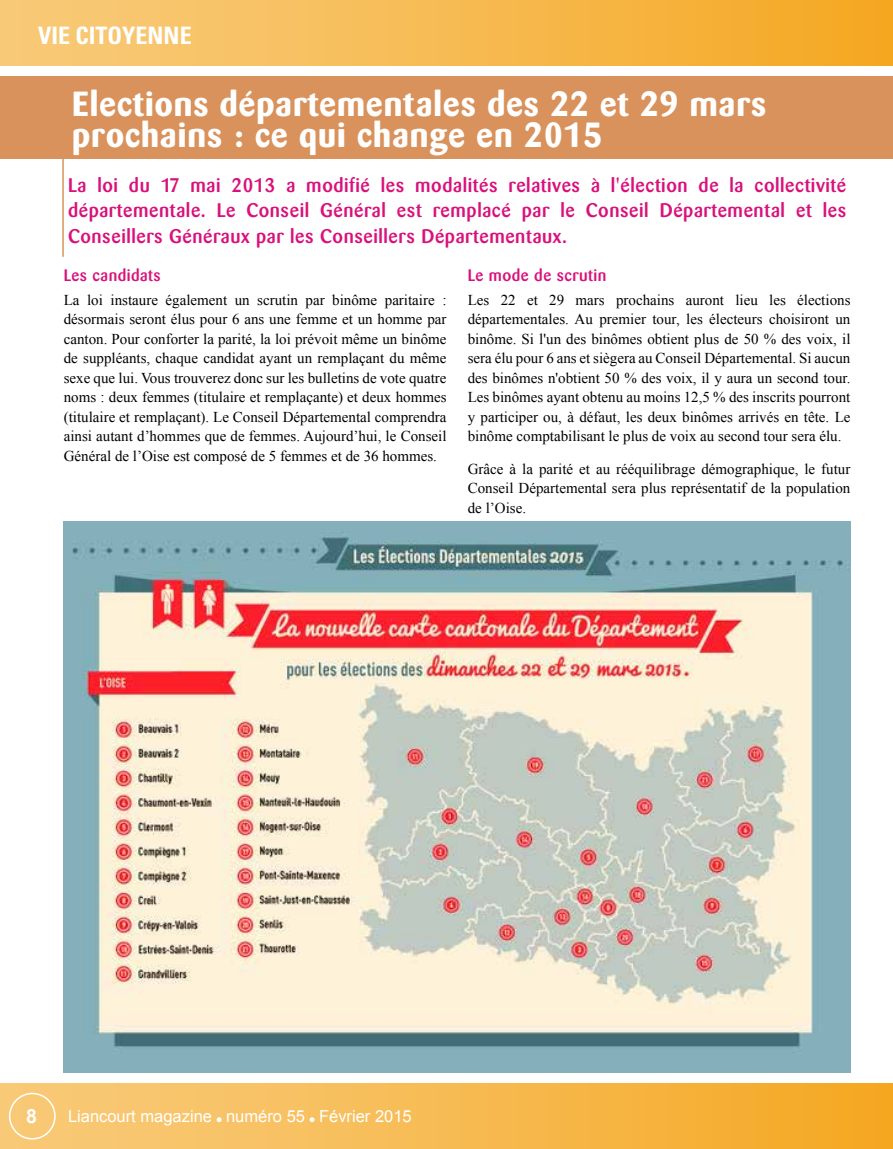
<style>
.page{position:relative;width:893px;height:1149px;background:#fff}
.page>*{position:absolute;margin:0;border:0;box-sizing:border-box;transform-origin:0 0}
.t1{font:700 34.5px/31.5px "Barmeno";letter-spacing:.03em;color:#fff}
.t2{font:700 condensed 24px "Univers";color:#fff}
.t3{font:500 19.5px/25.5px "Barmeno";letter-spacing:.03em;color:#d9117b;text-align:justify}
.t4{font:700 19.5px "Arial";color:#fff}
.t5{font:16.5px "Arial";color:#fff}
.t6{font:500 16.5px "Barmeno";letter-spacing:.03em;color:#d9117b}
.t7{font:15px/19.5px "Times New Roman";color:#000;text-align:justify}
</style>
<div class="page">
<div style="left:0;top:1082px;width:893px;height:66px;background:linear-gradient(to right,#f9cc7f,#f5a824)"></div>
<svg style="left:217px;top:1116px;width:5px;height:5px"></svg>
<svg style="left:310px;top:1116px;width:5px;height:5px"></svg>
<div style="left:9px;top:1092px;width:47px;height:47px;border:2px solid #fff;border-radius:50%"></div>
<div style="left:0;top:0;width:893px;height:66px;background:linear-gradient(to right,#f9cc7e,#f5a824)"></div>
<div style="left:64px;top:77px;width:829px;height:82px;background:#d9925c"></div>
<div style="left:0;top:77px;width:62px;height:82px;background:#d9925c"></div>
<img style="left:63px;top:521px;width:787px;height:550px">
<hr style="left:62px;top:159px;width:2px;height:98px;background:#d9925c">
<h2 class="t2" style="left:38px;top:20px;width:155px">VIE CITOYENNE</h2>
<h1 class="t1" style="left:72px;top:88px;width:695px">Elections départementales des 22 et 29 mars prochains : ce qui change en 2015</h1>
<h3 class="t3" style="left:68px;top:172px;width:780px">La loi du 17 mai 2013 a modifié les modalités relatives à l'élection de la collectivité départementale. Le Conseil Général est remplacé par le Conseil Départemental et les Conseillers Généraux par les Conseillers Départementaux.</h3>
<p class="t6" style="left:64px;top:265px;width:99px">Les candidats</p>
<p class="t7" style="left:64px;top:289px;width:384px">La loi instaure également un scrutin par binôme paritaire : désormais seront élus pour 6 ans une femme et un homme par canton. Pour conforter la parité, la loi prévoit même un binôme de suppléants, chaque candidat ayant un remplaçant du même sexe que lui. Vous trouverez donc sur les bulletins de vote quatre noms : deux femmes (titulaire et remplaçante) et deux hommes (titulaire et remplaçant). Le Conseil Départemental comprendra ainsi autant d’hommes que de femmes. Aujourd’hui, le Conseil Général de l’Oise est composé de 5 femmes et de 36 hommes.</p>
<p class="t6" style="left:468px;top:265px;width:140px">Le mode de scrutin</p>
<p class="t7" style="left:468px;top:289px;width:384px">Les 22 et 29 mars prochains auront lieu les élections départementales. Au premier tour, les électeurs choisiront un binôme. Si l'un des binômes obtient plus de 50 % des voix, il sera élu pour 6 ans et siègera au Conseil Départemental. Si aucun des binômes n'obtient 50 % des voix, il y aura un second tour.<br>Les binômes ayant obtenu au moins 12,5 % des inscrits pourront y participer ou, à défaut, les deux binômes arrivés en tête. Le binôme comptabilisant le plus de voix au second tour sera élu.</p>
<p class="t7" style="left:468px;top:458px;width:384px">Grâce à la parité et au rééquilibrage démographique, le futur Conseil Départemental sera plus représentatif de la population de l’Oise.</p>
<h3 class="t4" style="left:26px;top:1102px;width:12px">8</h3>
<p class="t5" style="left:68px;top:1105px;width:345px">Liancourt magazine numéro 55 Février 2015</p>
</div>
